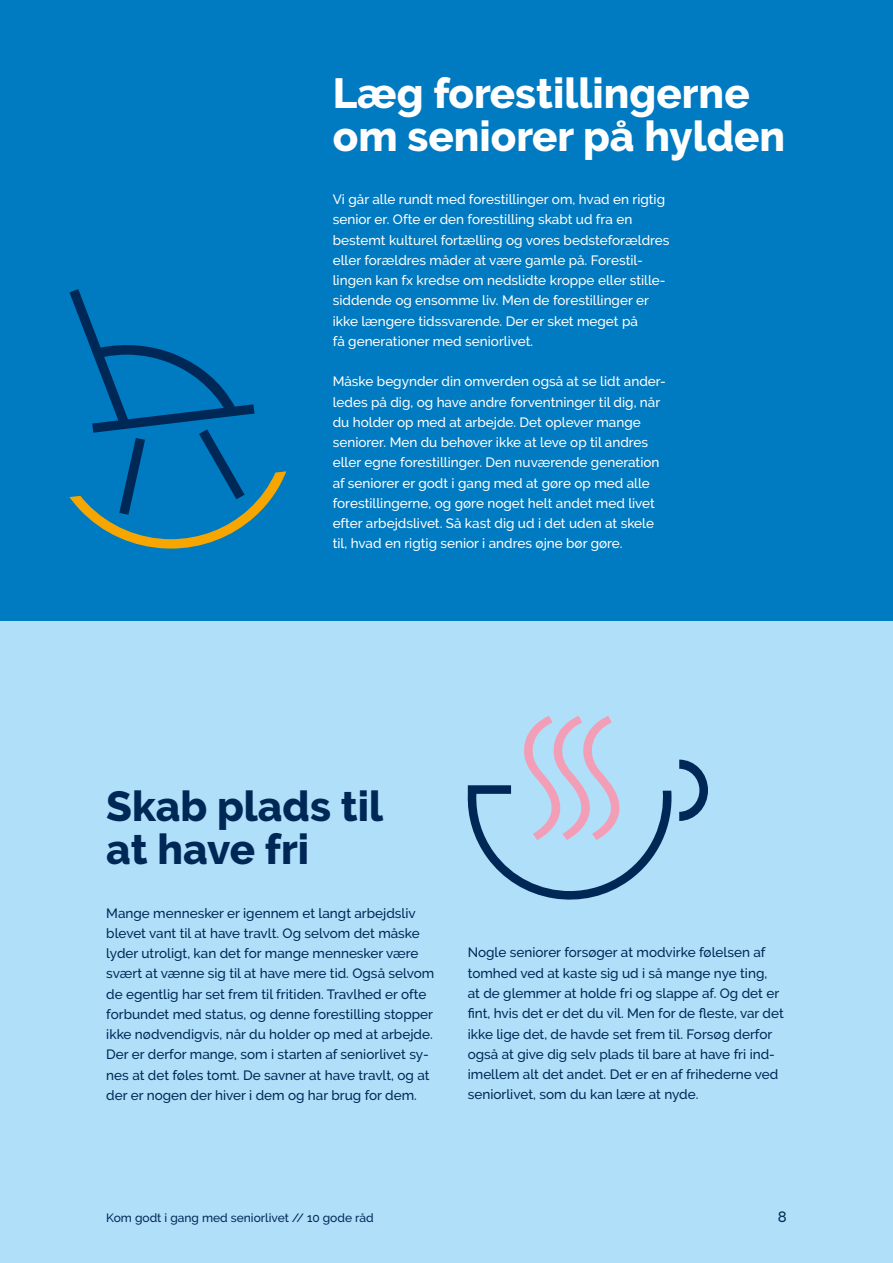
<style>
.page{position:relative;width:893px;height:1263px;background:#fff}
.page>*{position:absolute;margin:0;border:0;box-sizing:border-box;transform-origin:0 0}
.H2_Rubrik{font:800 42px "Raleway";color:#fff}
.H2_Rubrik-2{font:800 42px/43.5px "Raleway";color:#002856}
.t1{font:500 15px "Raleway";color:#002856}
.P_brødtekst{font:500 13.5px/20.2px "Raleway";color:#002856}
.P_brødtekst-2{font:500 13.5px/20.2px "Raleway";color:#fff}
.t2{font:500 12px "Raleway";color:#002856}
.s1{font-family:"Raleway Medium 2";font-weight:400}
</style>
<div class="page">
<div style="left:0;top:607px;width:893px;height:656px;background:#afdff9"></div>
<div style="left:0;top:0;width:893px;height:621px;background:#007ac1"></div>
<svg style="left:467px;top:716px;width:241px;height:184px"></svg>
<svg style="left:69px;top:289px;width:217px;height:260px"></svg>
<h2 class="H2_Rubrik" style="left:333px;top:69px;width:418px">Læg forestillingerne</h2>
<h2 class="H2_Rubrik" style="left:333px;top:112px;width:454px">om seniorer på hylden</h2>
<p class="P_brødtekst-2" style="left:333px;top:189px;width:338px">Vi går alle rundt med forestillinger om, hvad en rigtig senior er. Ofte er den forestilling skabt ud fra en bestemt kulturel fortælling og vores bedsteforældres eller forældres måder at være gamle på. Forestil-</p>
<p class="P_brødtekst-2" style="left:333px;top:270px;width:334px">lingen kan fx kredse om nedslidte kroppe eller stille-</p>
<p class="P_brødtekst-2" style="left:333px;top:291px;width:318px">siddende og ensomme liv. Men de forestillinger er ikke længere tidssvarende. Der er sket meget på</p>
<p class="P_brødtekst-2" style="left:333px;top:331px;width:202px">få generationer med seniorlivet.</p>
<p class="P_brødtekst-2" style="left:333px;top:372px;width:335px">Måske begynder din omverden også at se lidt ander&shy;ledes på dig, og have andre forventninger til dig, når du holder op med at arbejde. Det oplever mange seniorer. Men du behøver ikke at leve op til andres eller egne forestillinger. Den nuværende generation af seniorer er godt i gang med at gøre op med alle forestillingerne, og gøre noget helt andet med livet <span class="s1">efter arbejdslivet. Så kast dig ud i det uden at skele</span></p>
<p class="P_brødtekst-2" style="left:333px;top:534px;width:291px">til, hvad en rigtig senior i andres øjne bør gøre.</p>
<h2 class="H2_Rubrik-2" style="left:106px;top:784px;width:278px">Skab plads til at have fri</h2>
<p class="P_brødtekst" style="left:106px;top:903px;width:330px">Mange mennesker er igennem et langt arbejdsliv blevet vant til at have travlt. Og selvom det måske lyder utroligt, kan det for mange mennesker være svært at vænne sig til at have mere tid. Også selvom de egentlig har set frem til fritiden. Travlhed er ofte forbundet med status, og denne forestilling stopper ikke nødvendigvis, når du holder op med at arbejde.<br>Der er derfor mange, som i starten af seniorlivet sy&shy;nes at det føles tomt. De savner at have travlt, og at der er nogen der hiver i dem og har brug for dem.</p>
<p class="P_brødtekst" style="left:468px;top:942px;width:299px">Nogle seniorer forsøger at modvirke følelsen af</p>
<p class="P_brødtekst" style="left:468px;top:963px;width:317px">tomhed ved at kaste sig ud i så mange nye ting,<br>at de glemmer at holde fri og slappe af. Og det er <span class="s1">fint, hvis det er det du vil. Men for de fleste, var det </span>ikke lige det, de havde set frem til. Forsøg derfor også at give dig selv plads til bare at have fri ind-</p>
<p class="P_brødtekst" style="left:468px;top:1064px;width:312px">imellem alt det andet. Det er en af frihederne ved seniorlivet, som du kan lære at nyde.</p>
<p class="t2" style="left:106px;top:1211px;width:269px">Kom godt i gang med seniorlivet // 10 gode råd</p>
<p class="t1" style="left:778px;top:1208px;width:10px">8</p>
</div>
